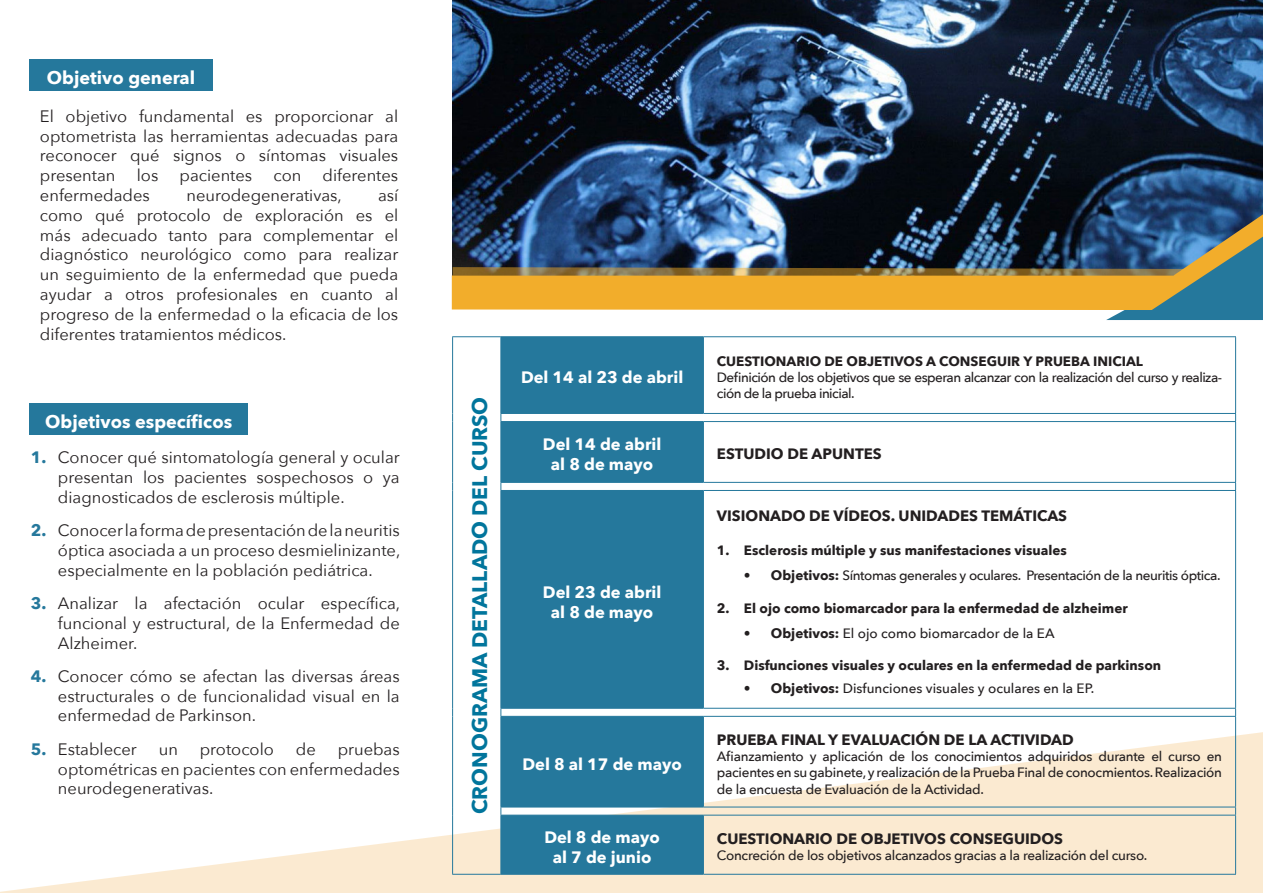
<style>
.page{position:relative;width:1263px;height:893px;background:#fff}
.page>*{position:absolute;margin:0;border:0;box-sizing:border-box;transform-origin:0 0}
._14_Pt_Sub_Header{font:700 21px "Avenir Next";color:#01759c}
.t1{font:700 18px "Avenir Next";color:#fff}
.t2{font:16.5px/19.8px "Avenir Next";color:#231f20;text-align:justify}
.t3{font:700 16.5px "Avenir Next";color:#fff}
.t4{font:700 15px "Avenir Next";color:#231f20}
.t5{font:500 13.5px/16.2px "Avenir Next";letter-spacing:-.02em;color:#231f20;text-align:justify}
.t6{font:700 13.5px "Avenir Next";color:#231f20}
.t7{font:500 13.5px/16.2px "Avenir Next";letter-spacing:-.04em;color:#231f20}
.t8{font:500 13.5px "Avenir Next";color:#231f20}
.s1{font-weight:700;color:#25789c}
.s2{font-weight:700}
</style>
<div class="page">
<img style="left:453px;top:0;width:810px;height:214px">
<div style="left:29px;top:59px;width:184px;height:32px;background:#25789c"></div>
<div style="left:29px;top:403px;width:219px;height:31px;background:#25789c"></div>
<svg style="left:0;top:731px;width:1263px;height:162px;fill:#fbead1"></svg>
<img style="left:452px;top:214px;width:811px;height:96px">
<img style="left:453px;top:235px;width:810px;height:85px">
<div style="left:501px;top:337px;width:202px;height:537px;background:#25789c"></div>
<hr style="left:452px;top:336px;width:49px;height:1px;background:#25789c">
<hr style="left:452px;top:337px;width:1px;height:76px;background:#25789c">
<hr style="left:452px;top:422px;width:1px;height:60px;background:#25789c">
<hr style="left:452px;top:490px;width:1px;height:218px;background:#25789c">
<hr style="left:452px;top:716px;width:1px;height:91px;background:#25789c">
<hr style="left:452px;top:815px;width:1px;height:59px;background:#25789c">
<hr style="left:452px;top:874px;width:49px;height:1px;background:#25789c">
<hr style="left:501px;top:336px;width:202px;height:1px;background:#25789c">
<hr style="left:500px;top:337px;width:1px;height:76px;background:#25789c">
<hr style="left:703px;top:336px;width:533px;height:1px;background:#25789c">
<hr style="left:703px;top:337px;width:1px;height:76px;background:#25789c">
<hr style="left:1235px;top:337px;width:1px;height:76px;background:#25789c">
<hr style="left:500px;top:413px;width:203px;height:1px;background:#25789c">
<hr style="left:703px;top:413px;width:533px;height:1px;background:#25789c">
<hr style="left:500px;top:421px;width:203px;height:1px;background:#25789c">
<hr style="left:500px;top:422px;width:1px;height:60px;background:#25789c">
<hr style="left:703px;top:421px;width:533px;height:1px;background:#25789c">
<hr style="left:703px;top:422px;width:1px;height:60px;background:#25789c">
<hr style="left:1235px;top:422px;width:1px;height:60px;background:#25789c">
<hr style="left:500px;top:482px;width:203px;height:1px;background:#25789c">
<hr style="left:703px;top:482px;width:533px;height:1px;background:#25789c">
<hr style="left:500px;top:490px;width:203px;height:1px;background:#25789c">
<hr style="left:500px;top:491px;width:1px;height:217px;background:#25789c">
<hr style="left:703px;top:490px;width:533px;height:1px;background:#25789c">
<hr style="left:703px;top:491px;width:1px;height:217px;background:#25789c">
<hr style="left:1235px;top:491px;width:1px;height:217px;background:#25789c">
<hr style="left:500px;top:708px;width:203px;height:1px;background:#25789c">
<hr style="left:703px;top:708px;width:533px;height:1px;background:#25789c">
<hr style="left:500px;top:716px;width:203px;height:1px;background:#25789c">
<hr style="left:500px;top:717px;width:1px;height:90px;background:#25789c">
<hr style="left:703px;top:716px;width:533px;height:1px;background:#25789c">
<hr style="left:703px;top:717px;width:1px;height:90px;background:#25789c">
<hr style="left:1235px;top:717px;width:1px;height:90px;background:#25789c">
<hr style="left:500px;top:807px;width:203px;height:1px;background:#25789c">
<hr style="left:703px;top:807px;width:533px;height:1px;background:#25789c">
<hr style="left:500px;top:815px;width:203px;height:1px;background:#25789c">
<hr style="left:500px;top:815px;width:1px;height:59px;background:#25789c">
<hr style="left:703px;top:815px;width:533px;height:1px;background:#25789c">
<hr style="left:703px;top:815px;width:1px;height:59px;background:#25789c">
<hr style="left:1235px;top:815px;width:1px;height:59px;background:#25789c">
<hr style="left:501px;top:874px;width:202px;height:1px;background:#25789c">
<hr style="left:703px;top:874px;width:533px;height:1px;background:#25789c">
<p class="t1" style="left:47px;top:62px;width:150px">Objetivo general</p>
<p class="t2" style="left:40px;top:105px;width:360px">El objetivo fundamental es proporcionar al optometrista las herramientas adecuadas para reconocer qué signos o síntomas visuales presentan</p>
<p class="t2" style="left:137px;top:165px;width:23px">los</p>
<p class="t2" style="left:180px;top:165px;width:74px">pacientes</p>
<p class="t2" style="left:273px;top:165px;width:29px">con</p>
<p class="t2" style="left:323px;top:165px;width:77px">diferentes</p>
<p class="t2" style="left:40px;top:185px;width:111px">enfermedades</p>
<p class="t2" style="left:186px;top:185px;width:157px">neurodegenerativas,</p>
<p class="t2" style="left:40px;top:185px;width:360px;text-indent:338px">así como qué protocolo de exploración es el más adecuado tanto para complementar el diagnóstico neurológico como para realizar un seguimiento de la enfermedad que pueda ayudar a otros profesionales en cuanto al progreso de la enfermedad o la eficacia de los diferentes tratamientos médicos.</p>
<p class="t1" style="left:45px;top:406px;width:188px">Objetivos específicos</p>
<p class="t2" style="left:58px;top:447px;width:343px;text-indent:-27px"><span class="s1">1.</span> Conocer qué sintomatología general y ocular presentan los pacientes sospechosos o ya diagnosticados de esclerosis múltiple.</p>
<p class="t2" style="left:58px;top:520px;width:344px;text-indent:-27px"><span class="s1">2.</span> Conocer la forma de presentación de la neuritis óptica asociada a un proceso desmielinizante, especialmente en la población pediátrica.</p>
<p class="t2" style="left:58px;top:593px;width:344px;text-indent:-27px"><span class="s1">3.</span> Analizar la afectación ocular específica, funcional y estructural, de la Enfermedad de Alzheimer.</p>
<p class="t2" style="left:58px;top:665px;width:343px;text-indent:-27px"><span class="s1">4.</span> Conocer cómo se afectan las diversas áreas estructurales o de funcionalidad visual en la enfermedad de Parkinson.</p>
<p class="t2" style="left:31px;top:738px;width:107px"><span class="s1">5.</span> Establecer</p>
<p class="t2" style="left:159px;top:738px;width:21px">un</p>
<p class="t2" style="left:200px;top:738px;width:76px">protocolo</p>
<p class="t2" style="left:296px;top:738px;width:21px">de</p>
<p class="t2" style="left:58px;top:738px;width:343px;text-indent:280px">pruebas optométricas en pacientes con enfermedades neurodegenerativas.</p>
<p class="_14_Pt_Sub_Header" style="left:462px;top:814px;width:419px;rotate:-90deg">CRONOGRAMA DETALLADO DEL CURSO</p>
<p class="t3" style="left:521px;top:363px;width:164px">Del 14 al 23 de abril</p>
<p class="t3" style="left:543px;top:430px;width:120px">Del 14 de abril</p>
<p class="t3" style="left:551px;top:450px;width:104px">al 8 de mayo</p>
<p class="t3" style="left:543px;top:578px;width:120px">Del 23 de abril</p>
<p class="t3" style="left:551px;top:597px;width:104px">al 8 de mayo</p>
<p class="t3" style="left:522px;top:750px;width:161px">Del 8 al 17 de mayo</p>
<p class="t3" style="left:544px;top:823px;width:117px">Del 8 de mayo</p>
<p class="t3" style="left:553px;top:843px;width:100px">al 7 de junio</p>
<p class="t6" style="left:717px;top:349px;width:428px">CUESTIONARIO DE OBJETIVOS A CONSEGUIR Y PRUEBA INICIAL</p>
<p class="t7" style="left:717px;top:369px;width:507px">Definición de los objetivos que se esperan alcanzar con la realización del curso y realiza&shy;ción de la prueba inicial.</p>
<p class="t4" style="left:717px;top:441px;width:166px">ESTUDIO DE APUNTES</p>
<p class="t4" style="left:717px;top:503px;width:352px">VISIONADO DE VÍDEOS. UNIDADES TEMÁTICAS</p>
<p class="t6" style="left:717px;top:539px;width:351px">1. Esclerosis múltiple y sus manifestaciones visuales</p>
<p class="t5" style="left:744px;top:567px;width:478px"><span class="s2">• Objetivos:</span> Síntomas generales y oculares. Presentación de la neuritis óptica.</p>
<p class="t6" style="left:717px;top:597px;width:412px">2. El ojo como biomarcador para la enfermedad de alzheimer</p>
<p class="t8" style="left:744px;top:622px;width:312px"><span class="s2">• Objetivos:</span> El ojo como biomarcador de la EA</p>
<p class="t6" style="left:717px;top:653px;width:446px">3. Disfunciones visuales y oculares en la enfermedad de parkinson</p>
<p class="t8" style="left:744px;top:676px;width:352px"><span class="s2">• Objetivos:</span> Disfunciones visuales y oculares en la EP.</p>
<p class="t4" style="left:717px;top:727px;width:358px">PRUEBA FINAL Y EVALUACIÓN DE LA ACTIVIDAD</p>
<p class="t5" style="left:717px;top:748px;width:507px">Afianzamiento y aplicación de los conocimientos adquiridos durante el curso en pacientes en su gabinete, y realización de la Prueba Final de conocmientos. Realización de la encuesta de Evaluación de la Actividad.</p>
<p class="t4" style="left:717px;top:826px;width:348px">CUESTIONARIO DE OBJETIVOS CONSEGUIDOS</p>
<p class="t5" style="left:717px;top:847px;width:432px">Concreción de los objetivos alcanzados gracias a la realización del curso.</p>
</div>
